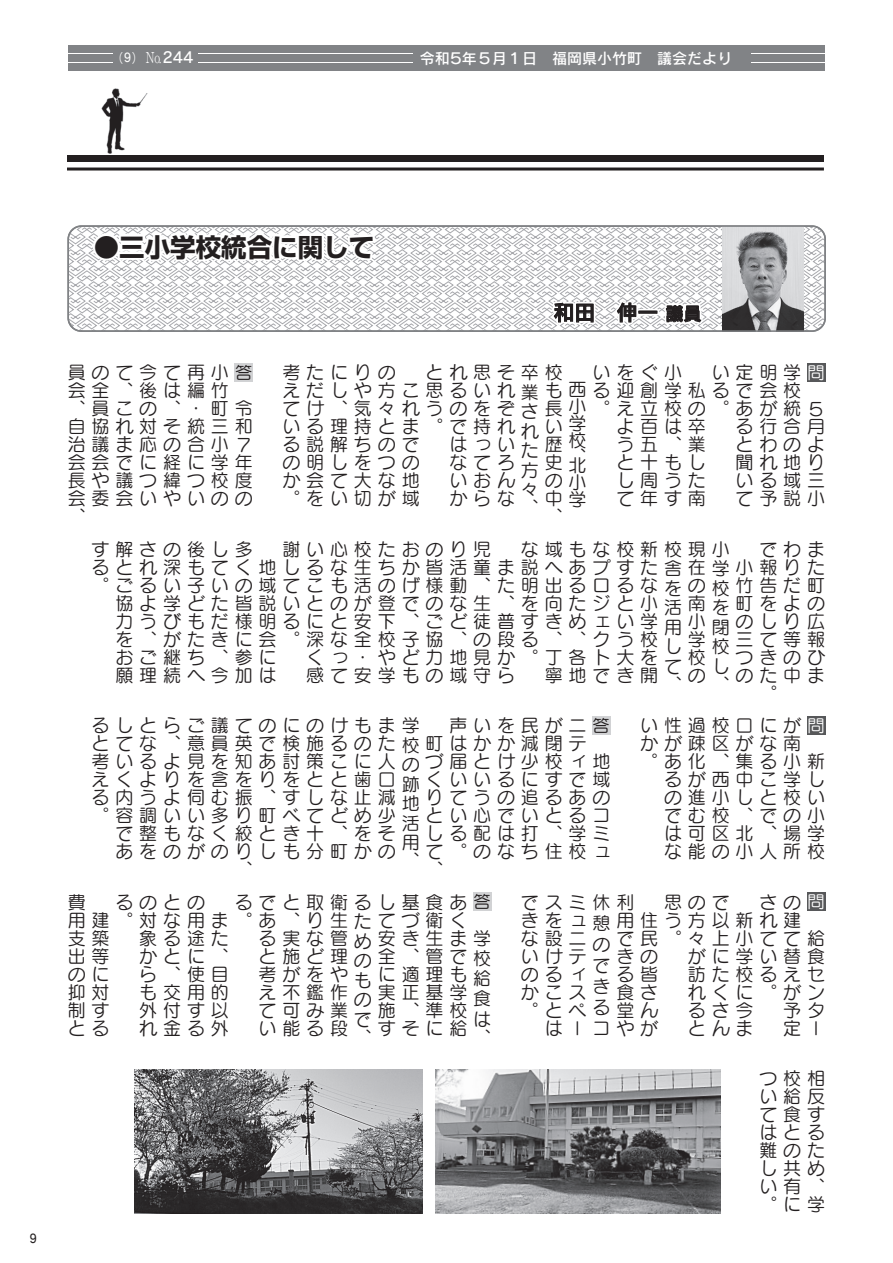
<style>
.page{position:relative;width:893px;height:1263px;background:#fff}
.page>*{position:absolute;margin:0;border:0;box-sizing:border-box;transform-origin:0 0}
.t1{font:700 25.5px "Shin Go Pro";color:#231f20}
.t2{font:21px "Rodin Pro DB";color:#231f20}
.t3{font:18px/18px "Seurat Pro M";color:#231f20;text-align:justify}
.t4{font:18px "Rodin Pro DB";color:#231f20}
.t5{font:17.25px "Seurat Pro M";color:#fff}
.t6{font:17.25px "Seurat Pro M";color:#231f20}
.t7{font:15px "Rodin Pro DB";color:#fff}
.t8{font:300 15px "Ryumin Pr 6 N";color:#fff;scale:.77 1}
.t9{font:12px "Rodin Pro M";color:#fff;scale:.85 1}
.t10{font:12px "Rodin Pro DB";color:#231f20;scale:.85 1}
.s1{font-family:"Rodin Pro DB"}
.s2{font-family:"Rodin Pro DB";font-weight:400}
</style>
<div class="page">
<svg style="left:68px;top:226px;width:757px;height:105px"></svg>
<div style="left:93px;top:233px;width:27px;height:27px;border:4px solid #fff;border-radius:50%"></div>
<svg style="left:139px;top:228px;width:239px;height:37px"></svg>
<svg style="left:548px;top:280px;width:50px;height:49px"></svg>
<svg style="left:612px;top:297px;width:95px;height:32px"></svg>
<img style="left:723px;top:228px;width:81px;height:101px">
<div style="left:67px;top:225px;width:759px;height:107px;border:2px solid #808285;border-radius:13px"></div>
<div style="left:807px;top:363px;width:18px;height:19px;background:#57585a"></div>
<div style="left:807px;top:716px;width:18px;height:18px;background:#57585a"></div>
<div style="left:807px;top:893px;width:18px;height:18px;background:#57585a"></div>
<div style="left:235px;top:363px;width:18px;height:19px;background:#d1d2d4"></div>
<div style="left:592px;top:716px;width:18px;height:18px;background:#d1d2d4"></div>
<div style="left:473px;top:893px;width:18px;height:18px;background:#d1d2d4"></div>
<img style="left:436px;top:1069px;width:284px;height:144px">
<img style="left:134px;top:1069px;width:288px;height:144px">
<div style="left:67px;top:155px;width:757px;height:7px;background:#231f20"></div>
<hr style="left:67px;top:168px;width:757px;height:3px;background:#231f20">
<div style="left:68px;top:63px;width:757px;height:7px;background:#818386"></div>
<div style="left:68px;top:54px;width:757px;height:8px;background:#818386"></div>
<div style="left:68px;top:45px;width:757px;height:8px;background:#818386"></div>
<div style="left:113px;top:46px;width:84px;height:23px;background:#818386"></div>
<div style="left:413px;top:46px;width:338px;height:23px;background:#818386"></div>
<img style="left:101px;top:88px;width:47px;height:66px">
<p class="t9" style="left:119px;top:49px;width:22px"><span class="s1">9</span>( )</p>
<p class="t8" style="left:146px;top:46px;width:64px">No.<span class="s2">244</span></p>
<p class="t7" style="left:420px;top:48px;width:314px">令和５年５月１日　福岡県小竹町　議会だより</p>
<p class="t10" style="left:30px;top:1230px;width:10px">9</p>
<h1 class="t1" style="left:94px;top:227px;width:282px">●三小学校統合に関して</h1>
<p class="t2" style="left:553px;top:299px;width:106px">和田　伸一</p>
<p class="t4" style="left:666px;top:302px;width:37px">議員</p>
<p class="t3" style="left:68px;top:363px;width:188px;text-align:right">員のて今て再小答会全、後は編竹　町令</p>
<p class="t6" style="left:235px;top:361px;width:19px">答</p>
<p class="t3" style="left:68px;top:399px;width:131px">、員この、・</p>
<p class="t3" style="left:68px;top:417px;width:186px;text-align:left">自協れ対そ統三和治議ま応の合小７会会でに経に学年長や議つ緯つ校度会委会いやいのの</p>
<p class="t3" style="left:68px;top:507px;width:18px">、</p>
<p class="t3" style="left:378px;top:363px;width:185px">の　とれ思そ卒校</p>
<p class="t3" style="left:402px;top:399px;width:114px">れうのをぞ</p>
<p class="t3" style="left:449px;top:435px;width:66px">はっい</p>
<p class="t3" style="left:449px;top:453px;width:67px">なてろいおんからな</p>
<p class="t3" style="left:282px;top:363px;width:546px;text-align:right">いをぐ小　い定明学問<br>えだしや方こ思るいれ業も西る迎創学私るで会校　</p>
<p class="t3" style="left:616px;top:417px;width:90px">よ百は卒う五、業と十もしし周うたて年す南</p>
<p class="t3" style="left:736px;top:417px;width:90px">る行合月とわのよ聞れ地りいる域三て予説小</p>
<p class="t3" style="left:282px;top:354px;width:112px;line-height:36px">考たにり<br>てけ、気々</p>
<p class="t3" style="left:282px;top:417px;width:234px;text-align:left">いる理持とま。で持れる説解ちので<br>の明しをつの<br>か会て大な地</p>
<p class="t5" style="left:807px;top:361px;width:19px">問</p>
<p class="t3" style="left:569px;top:397px;width:19px;line-height:17.1px">小学校</p>
<p class="t3" style="left:592px;top:399px;width:231px">。え立校の。あが統５</p>
<p class="t3" style="left:545px;top:399px;width:19px">長い歴史</p>
<p class="t3" style="left:521px;top:401px;width:20px;line-height:19.5px">された方々</p>
<p class="t3" style="left:569px;top:447px;width:18px">、</p>
<p class="t3" style="left:545px;top:456px;width:42px;line-height:17px;text-indent:24px">北の小中学</p>
<p class="t3" style="left:282px;top:489px;width:138px">。をい切が域</p>
<p class="t3" style="left:521px;top:498px;width:18px">、</p>
<p class="t3" style="left:545px;top:507px;width:18px">、</p>
<p class="t3" style="left:473px;top:539px;width:352px">児　な域もな校新校現小　でわま</p>
<p class="t3" style="left:92px;top:539px;width:374px">す解さの後し多　謝い心校たおのりるとれ深もてく</p>
<p class="t3" style="left:115px;top:593px;width:543px;text-align:left">協よ学どた皆説いとのが登でのな生、を向たジと小力うびもだ様明るにと安下、ごど徒普すきめェい学を、がたきに会。深な全校子協、の段る、、クう校おご継ち、参に<br>願理続へ今加は</p>
<p class="t3" style="left:259px;top:557px;width:541px">地しるな生ちか皆活童ま説へあプすた舎在学小報り</p>
<p class="t3" style="left:807px;top:557px;width:18px">た</p>
<p class="t3" style="left:807px;top:611px;width:19px">広</p>
<p class="t3" style="left:92px;top:575px;width:567px">。ごるい子いの域てこも活のげ様動、た明出るロるな</p>
<p class="t3" style="left:712px;top:578px;width:19px;line-height:19.5px">校を閉校し</p>
<p class="t3" style="left:736px;top:575px;width:90px">竹告だ町</p>
<p class="t3" style="left:664px;top:578px;width:19px;line-height:19.5px">を活用して</p>
<p class="t3" style="left:688px;top:575px;width:19px">の南小学校の</p>
<p class="t3" style="left:736px;top:593px;width:90px">町をよの</p>
<p class="t3" style="left:736px;top:611px;width:64px">のしり</p>
<p class="t3" style="left:736px;top:629px;width:90px">三て等報</p>
<p class="t3" style="left:736px;top:647px;width:91px">つきのひ</p>
<p class="t3" style="left:736px;top:665px;width:89px">のた中ま</p>
<p class="t3" style="left:759px;top:683px;width:18px">。</p>
<p class="t3" style="left:306px;top:647px;width:209px">く<br>感て安学もの域守ら</p>
<p class="t3" style="left:330px;top:647px;width:35px">っ・</p>
<p class="t3" style="left:378px;top:647px;width:281px">やど力地見か。丁各ト大を</p>
<p class="t3" style="left:545px;top:665px;width:114px">寧地でき開</p>
<p class="t3" style="left:664px;top:674px;width:18px">、</p>
<p class="t3" style="left:712px;top:674px;width:18px">、</p>
<p class="t3" style="left:92px;top:716px;width:522px;text-align:left">るしとらご議てのにのけもま学　声いを民がニ答とてな、意員英で検施るのた校町はかか減閉テ　考いるよ見を知あ討策こに人<br>えく<br>る内うよ伺む振、すしな止減</p>
<p class="t3" style="left:115px;top:824px;width:136px">で整もなく<br>あをのがのり</p>
<p class="t6" style="left:592px;top:714px;width:19px">答</p>
<p class="t3" style="left:425px;top:752px;width:186px;text-align:left">づ届とけ少校ィ地く<br>り<br>とい心でいとるコしる配は打、学ミて。のなち住校ュ</p>
<p class="t3" style="left:402px;top:754px;width:19px;line-height:19.5px">の跡地活用</p>
<p class="t3" style="left:139px;top:770px;width:40px">より</p>
<p class="t3" style="left:187px;top:770px;width:88px">を含をり</p>
<p class="t3" style="left:282px;top:770px;width:113px">をとと歯口</p>
<p class="t3" style="left:449px;top:770px;width:162px">いいるにすで域てうの追るあの</p>
<p class="t3" style="left:259px;top:797px;width:138px;line-height:36px">町べてどめ少しも分町かの</p>
<p class="t3" style="left:92px;top:806px;width:160px">。容調いい多り</p>
<p class="t3" style="left:235px;top:824px;width:162px">絞とき十、をそ</p>
<p class="t3" style="left:402px;top:851px;width:18px">、</p>
<p class="t3" style="left:235px;top:860px;width:18px">、</p>
<p class="t3" style="left:425px;top:860px;width:18px">、</p>
<p class="t3" style="left:640px;top:716px;width:188px">い性過校口にが問かが疎区がな南　</p>
<p class="t3" style="left:664px;top:770px;width:162px">るが西中こ学しの進小しと校いでむ校、での小は可区北、場学な能の小人所校</p>
<p class="t5" style="left:807px;top:714px;width:19px">問</p>
<p class="t3" style="left:640px;top:752px;width:186px">。あ化、集る小新</p>
<p class="t3" style="left:68px;top:892px;width:424px;text-align:left">費　るのとの　るでと取衛るし基食あ答用建。対な用ま。あ、り<br>支築<br>出等<br>のに<br>抑対<br>制す<br>とる</p>
<p class="t6" style="left:473px;top:891px;width:19px">答</p>
<p class="t3" style="left:330px;top:910px;width:135px">生たてづ衛く</p>
<p class="t3" style="left:473px;top:910px;width:21px">　</p>
<p class="t3" style="left:354px;top:930px;width:19px;line-height:19.5px">めのもので</p>
<p class="t3" style="left:378px;top:928px;width:114px;text-align:left">安き生ま学全、管で<br>に適理も<br>実正基学<br>施、準校<br>すそに給</p>
<p class="t3" style="left:139px;top:928px;width:90px">象る途たかとに、ら、使目も交用的外付す以れ金る外</p>
<p class="t3" style="left:259px;top:928px;width:90px">る実な管と施ど理考がをやえ不鑑作て可み業い能る段</p>
<p class="t3" style="left:473px;top:947px;width:19px;line-height:20.2px">校給食は</p>
<p class="t3" style="left:354px;top:1027px;width:18px">、</p>
<p class="t3" style="left:473px;top:1027px;width:18px">、</p>
<p class="t3" style="left:521px;top:892px;width:304px;text-align:left">でスミ休利　思ので　さの問きをュ<br>な設ニ<br>いけテ<br>のるィ<br>かこス</p>
<p class="t3" style="left:545px;top:1018px;width:35px">はー</p>
<p class="t5" style="left:807px;top:891px;width:19px">問</p>
<p class="t3" style="left:592px;top:912px;width:19px;line-height:21px">憩のできるコ</p>
<p class="t3" style="left:616px;top:910px;width:212px;text-align:left">用住う方以新れ建　で民。々<br>きの<br>る皆<br>食さ<br>堂ん<br>やが</p>
<p class="t3" style="left:712px;top:928px;width:114px">上小てて給</p>
<p class="t3" style="left:783px;top:982px;width:42px;text-indent:-48px">に。がン予タ定ー</p>
<p class="t3" style="left:688px;top:946px;width:138px;text-align:left">がに学い替食訪た校るえセれく<br>るさ今<br>とんま</p>
<p class="t3" style="left:521px;top:1000px;width:67px">。とペ</p>
<p class="t3" style="left:759px;top:1069px;width:67px">つ校相い給反て食すはとる難のたし共めい有、</p>
<p class="t3" style="left:759px;top:1195px;width:66px">。に学</p>
</div>
